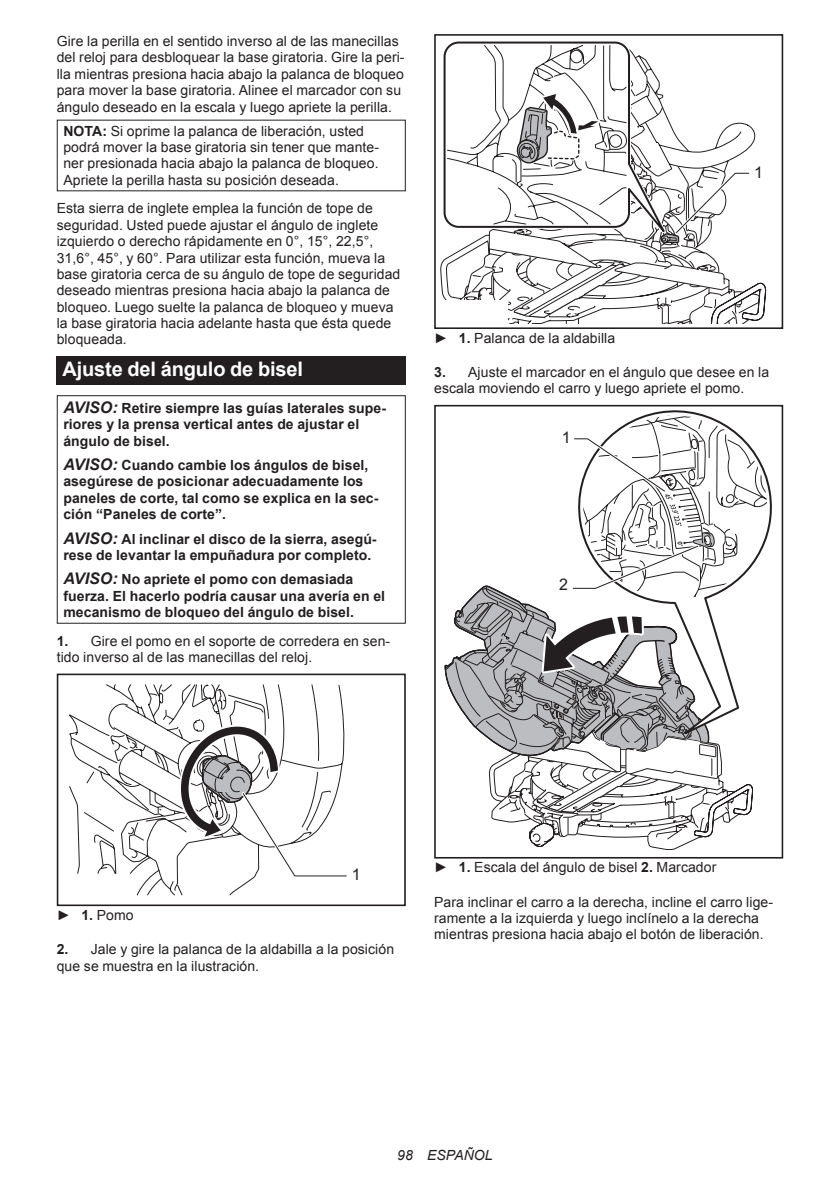
<style>
.page{position:relative;width:840px;height:1191px;background:#fff}
.page>*{position:absolute;margin:0;border:0;box-sizing:border-box;transform-origin:0 0}
.t1{font:700 20px "Arial";letter-spacing:-.01em;color:#fff}
.t2{font:16px "Arial";color:#231f20}
.t3{font:14px/16.4px "Arial";letter-spacing:.005em;color:#231f20}
.t4{font:700 14px/16.4px "Arial";letter-spacing:.005em;color:#231f20}
.t5{font:italic 14px "Arial";letter-spacing:.005em;color:#231f20}
.s1{font-weight:700}
.s2{font-style:italic;font-size:16px}
</style>
<div class="page">
<div style="left:57px;top:356px;width:348px;height:28px;background:#231f20"></div>
<div style="left:57px;top:395px;width:348px;height:229px;border:1px solid #231f20"></div>
<svg style="left:69px;top:684px;width:275px;height:212px"></svg>
<div style="left:57px;top:877px;width:73px;height:29px;background:#fff"></div>
<div style="left:57px;top:673px;width:348px;height:233px;border:2px solid #231f20"></div>
<svg style="left:176px;top:725px;width:171px;height:154px"></svg>
<div style="left:434px;top:34px;width:348px;height:295px;border:2px solid #231f20"></div>
<svg style="left:440px;top:42px;width:325px;height:281px"></svg>
<svg style="left:645px;top:410px;width:127px;height:130px"></svg>
<div style="left:434px;top:405px;width:348px;height:453px;border:2px solid #231f20"></div>
<svg style="left:444px;top:415px;width:322px;height:435px"></svg>
<p class="t3" style="left:57px;top:33px;width:349px">Gire la perilla en el sentido inverso al de las manecillas del reloj para desbloquear la base giratoria. Gire la peri&shy;lla mientras presiona hacia abajo la palanca de bloqueo para mover la base giratoria. Alinee el marcador con su ángulo deseado en la escala y luego apriete la perilla.</p>
<p class="t3" style="left:63px;top:122px;width:317px"><span class="s1">NOTA:</span> Si oprime la palanca de liberación, usted podrá mover la base giratoria sin tener que mante&shy;ner presionada hacia abajo la palanca de bloqueo.<br>Apriete la perilla hasta su posición deseada.</p>
<p class="t3" style="left:57px;top:200px;width:345px">Esta sierra de inglete emplea la función de tope de seguridad. Usted puede ajustar el ángulo de inglete izquierdo o derecho rápidamente en 0°, 15°, 22,5°, 31,6°, 45°, y 60°. Para utilizar esta función, mueva la base giratoria cerca de su ángulo de tope de seguridad deseado mientras presiona hacia abajo la palanca de bloqueo. Luego suelte la palanca de bloqueo y mueva la base giratoria hacia adelante hasta que ésta quede bloqueada.</p>
<h1 class="t1" style="left:62px;top:355px;width:242px">Ajuste del ángulo de bisel</h1>
<p class="t4" style="left:63px;top:400px;width:324px"><span class="s2">AVISO:</span> Retire siempre las guías laterales supe&shy;riores y la prensa vertical antes de ajustar el ángulo de bisel.</p>
<p class="t4" style="left:63px;top:457px;width:316px"><span class="s2">AVISO:</span> Cuando cambie los ángulos de bisel, asegúrese de posicionar adecuadamente los paneles de corte, tal como se explica en la sec&shy;ción “Paneles de corte”.</p>
<p class="t4" style="left:63px;top:531px;width:314px"><span class="s2">AVISO:</span> Al inclinar el disco de la sierra, asegú&shy;rese de levantar la empuñadura por completo.</p>
<p class="t4" style="left:63px;top:571px;width:323px"><span class="s2">AVISO:</span> No apriete el pomo con demasiada fuerza. El hacerlo podría causar una avería en el mecanismo de bloqueo del ángulo de bisel.</p>
<p class="t3" style="left:57px;top:633px;width:335px"><span class="s1">1.</span> Gire el pomo en el soporte de corredera en sen&shy;tido inverso al de las manecillas del reloj.</p>
<p class="t2" style="left:753px;top:161px;width:10px">1</p>
<p class="t3" style="left:434px;top:329px;width:182px">► <span class="s1">1.</span> Palanca de la aldabilla</p>
<p class="t3" style="left:434px;top:364px;width:336px"><span class="s1">3.</span> Ajuste el marcador en el ángulo que desee en la escala moviendo el carro y luego apriete el pomo.</p>
<p class="t2" style="left:561px;top:428px;width:10px">1</p>
<p class="t2" style="left:558px;top:575px;width:10px">2</p>
<p class="t2" style="left:351px;top:864px;width:10px">1</p>
<p class="t3" style="left:57px;top:906px;width:78px">► <span class="s1">1.</span> Pomo</p>
<p class="t3" style="left:57px;top:941px;width:339px"><span class="s1">2.</span> Jale y gire la palanca de la aldabilla a la posición que se muestra en la ilustración.</p>
<p class="t3" style="left:434px;top:859px;width:283px">► <span class="s1">1.</span> Escala del ángulo de bisel <span class="s1">2.</span> Marcador</p>
<p class="t3" style="left:434px;top:893px;width:340px">Para inclinar el carro a la derecha, incline el carro lige&shy;ramente a la izquierda y luego inclínelo a la derecha mientras presiona hacia abajo el botón de liberación.</p>
<p class="t5" style="left:397px;top:1146px;width:97px">98 ESPAÑOL</p>
</div>
